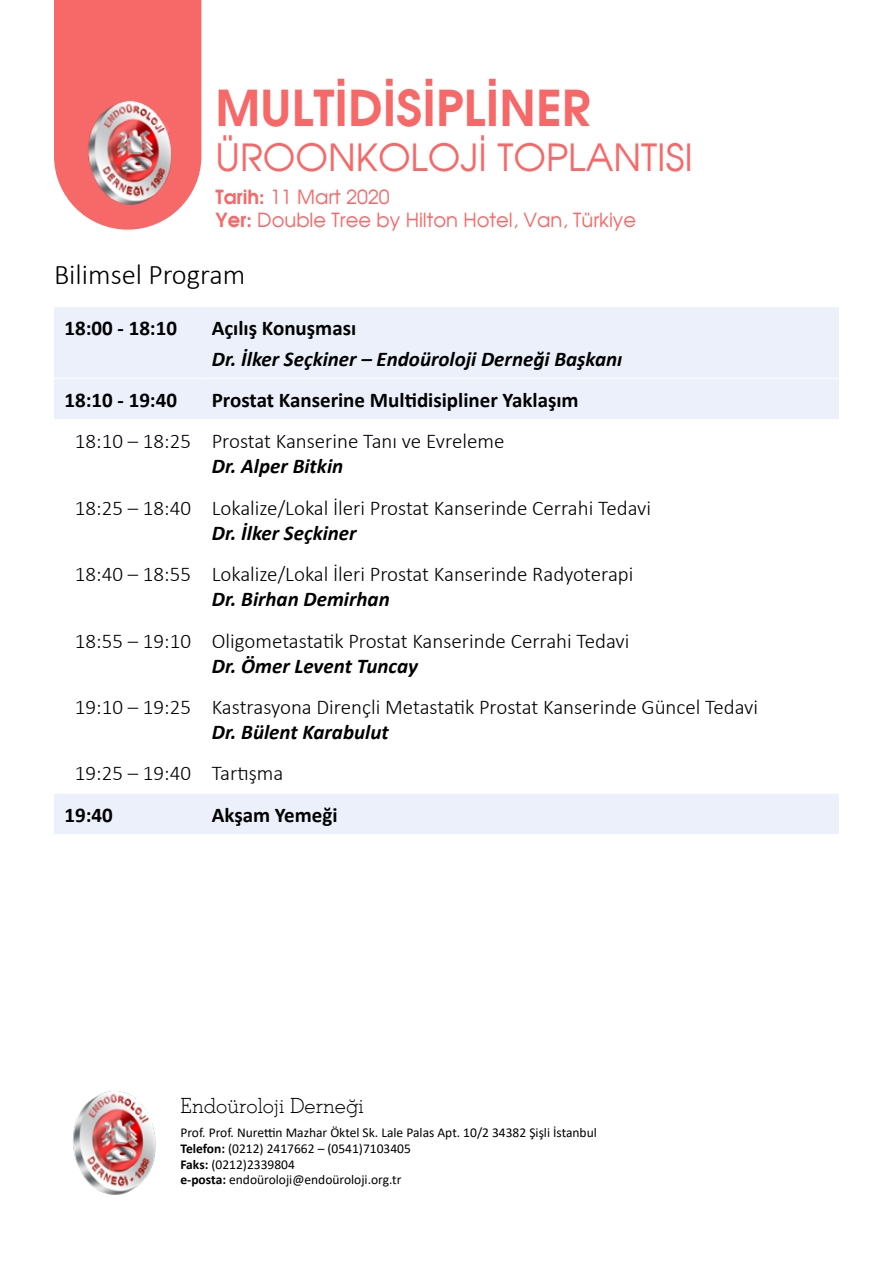
<style>
.page{position:relative;width:893px;height:1263px;background:#fff}
.page>*{position:absolute;margin:0;border:0;box-sizing:border-box;transform-origin:0 0}
.t1{font:700 49.5px "Avalon";color:#f76868}
.t2{font:37.5px "Avalon Plain";color:#f76868}
.t3{font:300 28.5px "Calibri";color:#000}
.t4{font:300 21px "Calibri";color:#000}
.t5{font:italic 700 21px "Calibri";color:#000}
.t6{font:700 21px "Calibri";color:#000}
.t7{font:300 21px "Stymie BT";color:#000}
.t8{font:19.5px/23.4px "Avalon Plain";color:#f76868}
.t9{font:13.5px/15.5px "Calibri";color:#000}
.s1{font-family:"Avalon";font-weight:700}
.s2{font-weight:700}
</style>
<div class="page">
<svg style="left:54px;top:0;width:147px;height:230px;background:#f77878"></svg>
<svg style="left:54px;top:307px;width:785px;height:527px"></svg>
<hr style="left:54px;top:378px;width:147px;height:1px;background:#fff">
<hr style="left:201px;top:378px;width:638px;height:1px;background:#fff">
<hr style="left:54px;top:419px;width:147px;height:1px;background:#fff">
<hr style="left:201px;top:419px;width:638px;height:1px;background:#fff">
<hr style="left:54px;top:486px;width:147px;height:1px;background:#fff">
<hr style="left:201px;top:486px;width:638px;height:1px;background:#fff">
<hr style="left:54px;top:552px;width:147px;height:1px;background:#fff">
<hr style="left:201px;top:552px;width:638px;height:1px;background:#fff">
<hr style="left:54px;top:618px;width:147px;height:1px;background:#fff">
<hr style="left:201px;top:618px;width:638px;height:1px;background:#fff">
<hr style="left:54px;top:685px;width:147px;height:1px;background:#fff">
<hr style="left:201px;top:685px;width:638px;height:1px;background:#fff">
<hr style="left:54px;top:751px;width:147px;height:1px;background:#fff">
<hr style="left:201px;top:751px;width:638px;height:1px;background:#fff">
<hr style="left:54px;top:793px;width:147px;height:1px;background:#fff">
<hr style="left:201px;top:793px;width:638px;height:1px;background:#fff">
<img style="left:73px;top:1091px;width:83px;height:104px">
<img style="left:70px;top:85px;width:116px;height:134px">
<h1 class="t1" style="left:216px;top:74px;width:376px">MULTİDİSİPLİNER</h1>
<h2 class="t2" style="left:216px;top:134px;width:479px">ÜROONKOLOJİ TOPLANTISI</h2>
<p class="t8" style="left:216px;top:185px;width:422px"><span class="s1">Tarih:</span> 11 Mart 2020<br><span class="s1">Yer:</span> Double Tree by Hilton Hotel, Van, Türkiye</p>
<h3 class="t3" style="left:54px;top:257px;width:193px">Bilimsel Program</h3>
<p class="t6" style="left:64px;top:313px;width:114px">18:00 - 18:10</p>
<p class="t6" style="left:212px;top:313px;width:146px">Açılış Konuşması</p>
<p class="t5" style="left:212px;top:344px;width:412px">Dr. İlker Seçkiner – Endoüroloji Derneği Başkanı</p>
<p class="t6" style="left:64px;top:385px;width:114px">18:10 - 19:40</p>
<p class="t6" style="left:212px;top:385px;width:368px">Prostat Kanserine Multidisipliner Yaklaşım</p>
<p class="t4" style="left:75px;top:428px;width:431px">18:10 – 18:25 Prostat Kanserine Tanı ve Evreleme</p>
<p class="t5" style="left:212px;top:451px;width:133px">Dr. Alper Bitkin</p>
<p class="t4" style="left:75px;top:494px;width:578px">18:25 – 18:40 Lokalize/Lokal İleri Prostat Kanserinde Cerrahi Tedavi</p>
<p class="t5" style="left:212px;top:518px;width:146px">Dr. İlker Seçkiner</p>
<p class="t4" style="left:75px;top:561px;width:560px">18:40 – 18:55 Lokalize/Lokal İleri Prostat Kanserinde Radyoterapi</p>
<p class="t5" style="left:212px;top:584px;width:179px">Dr. Birhan Demirhan</p>
<p class="t4" style="left:75px;top:627px;width:556px">18:55 – 19:10 Oligometastatik Prostat Kanserinde Cerrahi Tedavi</p>
<p class="t5" style="left:212px;top:651px;width:208px">Dr. Ömer Levent Tuncay</p>
<p class="t4" style="left:75px;top:694px;width:685px">19:10 – 19:25 Kastrasyona Dirençli Metastatik Prostat Kanserinde Güncel Tedavi</p>
<p class="t5" style="left:212px;top:717px;width:178px">Dr. Bülent Karabulut</p>
<p class="t4" style="left:75px;top:760px;width:210px">19:25 – 19:40 Tartışma</p>
<p class="t6" style="left:64px;top:800px;width:50px">19:40</p>
<p class="t6" style="left:212px;top:800px;width:127px">Akşam Yemeği</p>
<p class="t7" style="left:180px;top:1093px;width:185px">Endoüroloji Derneği</p>
<p class="t9" style="left:180px;top:1125px;width:418px">Prof. Prof. Nurettin Mazhar Öktel Sk. Lale Palas Apt. 10/2 34382 Şişli İstanbul <span class="s2">Telefon:</span> (0212) 2417662 – (0541)7103405<br><span class="s2">Faks:</span> (0212)2339804<br><span class="s2">e-posta:</span> endoüroloji@endoüroloji.org.tr</p>
</div>
